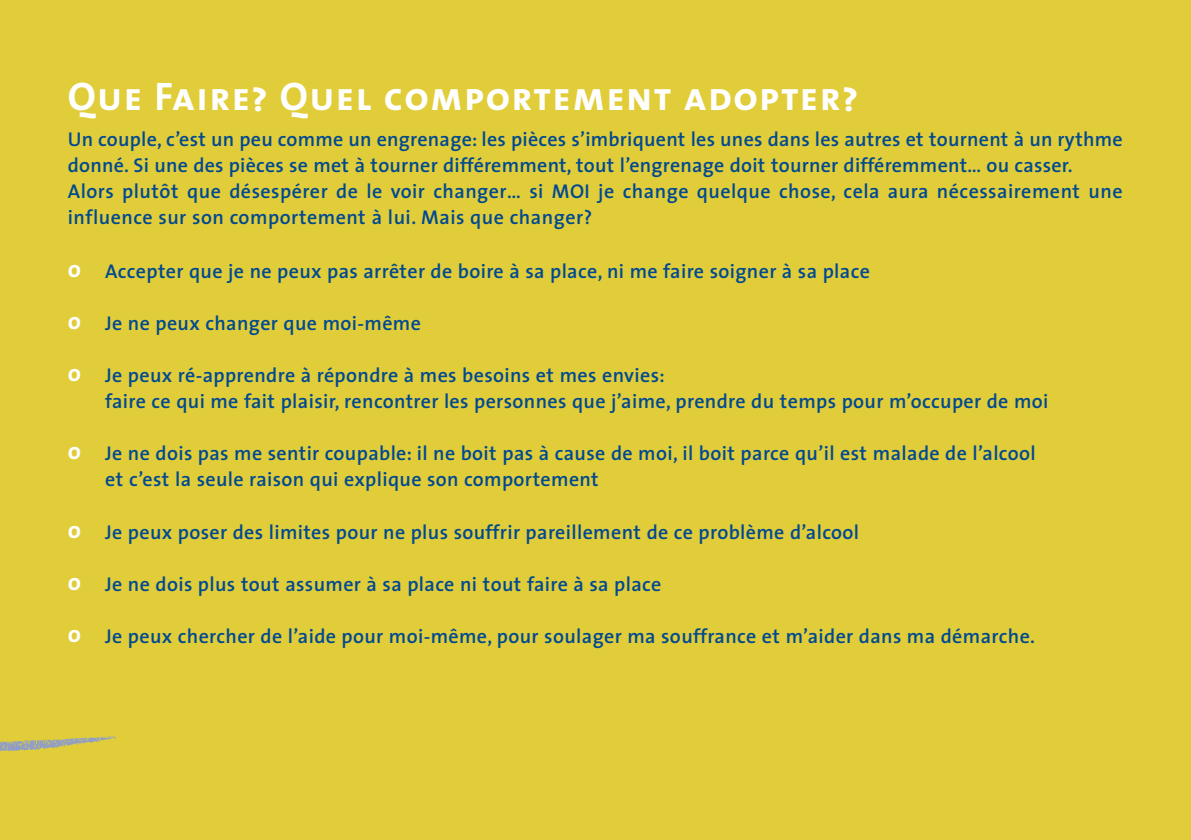
<style>
.page{position:relative;width:1191px;height:840px;background:#fff}
.page>*{position:absolute;margin:0;border:0;box-sizing:border-box;transform-origin:0 0}
.t1{font:40px "The Sans Bold Caps";letter-spacing:.035em;color:#fff}
.t2{font:700 24px/52px "The Sans";color:#fff;text-align:justify}
.t3{font:600 20px/26px "The Sans";letter-spacing:.02em;color:#014990}
</style>
<div class="page">
<div style="left:0;top:1px;width:1190px;height:838px;background:#e0cd39"></div>
<img style="left:0;top:736px;width:118px;height:15px">
<h1 class="t1" style="left:68px;top:73px;width:791px">Que Faire? Quel comportement adopter?</h1>
<p class="t3" style="left:68px;top:128px;width:1056px">Un couple, c’est un peu comme un engrenage: les pièces s’imbriquent les unes dans les autres et tournent à un rythme donné. Si une des pièces se met à tourner différemment, tout l’engrenage doit tourner différemment… ou casser.<br>Alors plutôt que désespérer de le voir changer… si MOI je change quelque chose, cela aura nécessairement une influence sur son comportement à lui. Mais que changer?</p>
<p class="t2" style="left:68px;top:245px;width:15px">o o o</p>
<p class="t2" style="left:68px;top:427px;width:15px">o</p>
<p class="t2" style="left:68px;top:505px;width:15px">o o o</p>
<p class="t3" style="left:105px;top:260px;width:766px">Accepter que je ne peux pas arrêter de boire à sa place, ni me faire soigner à sa place</p>
<p class="t3" style="left:105px;top:312px;width:317px">Je ne peux changer que moi-même</p>
<p class="t3" style="left:105px;top:364px;width:944px">Je peux ré-apprendre à répondre à mes besoins et mes envies:<br>faire ce qui me fait plaisir, rencontrer les personnes que j’aime, prendre du temps pour m’occuper de moi</p>
<p class="t3" style="left:105px;top:442px;width:932px">Je ne dois pas me sentir coupable: il ne boit pas à cause de moi, il boit parce qu’il est malade de l’alcool et c’est la seule raison qui explique son comportement</p>
<p class="t3" style="left:105px;top:520px;width:755px">Je peux poser des limites pour ne plus souffrir pareillement de ce problème d’alcool</p>
<p class="t3" style="left:105px;top:572px;width:558px">Je ne dois plus tout assumer à sa place ni tout faire à sa place</p>
<p class="t3" style="left:105px;top:624px;width:931px">Je peux chercher de l’aide pour moi-même, pour soulager ma souffrance et m’aider dans ma démarche.</p>
</div>
